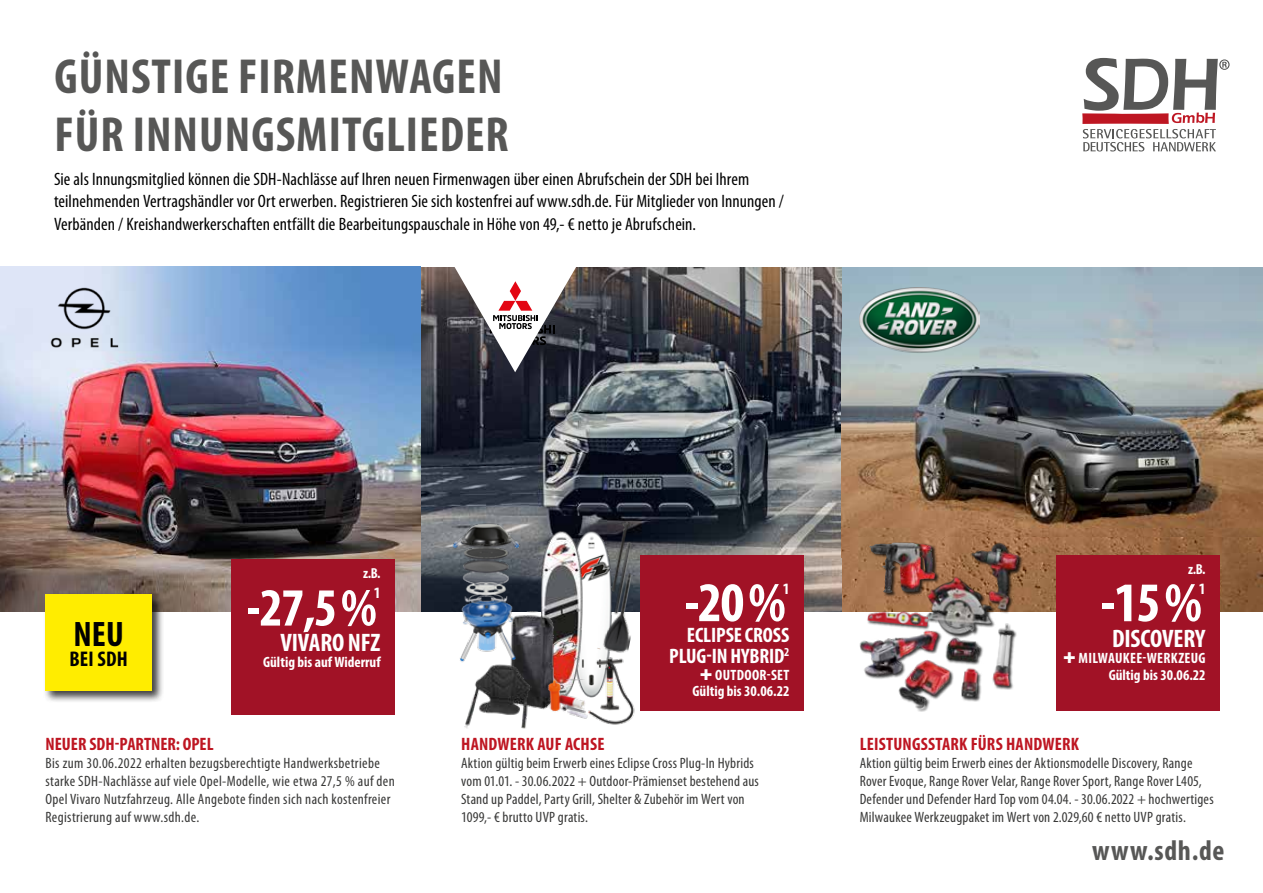
<style>
.page{position:relative;width:1263px;height:893px;background:#fff}
.page>*{position:absolute;margin:0;border:0;box-sizing:border-box;transform-origin:0 0}
.t1{font:700 condensed 56.25px "Myriad Pro";color:#fff}
.t2{font:700 condensed 54px "Myriad Pro";color:#fff}
.t3{font:700 condensed 49.5px/57.8px "Myriad Pro";letter-spacing:.02em;color:#575756}
.t4{font:700 condensed 35.55px "Myriad Pro";color:#000}
.t5{font:700 condensed 28.5px "Myriad Pro";letter-spacing:.025em;color:#575756}
.t6{font:700 condensed 25.35px "Myriad Pro";letter-spacing:-.005em;color:#fff}
.t7{font:700 condensed 21.3px "Myriad Pro";letter-spacing:.01em;color:#000}
.t8{font:700 condensed 21px/21px "Myriad Pro";letter-spacing:-.005em;color:#fff;text-align:right}
.t9{font:condensed 18px/22.5px "Myriad Pro";letter-spacing:.005em;color:#000}
.t10{font:700 condensed 18px "Myriad Pro";letter-spacing:.01em;color:#be1622}
.t11{font:700 condensed 15.9px "Myriad Pro";color:#fff}
.t12{font:condensed 15px/18px "Myriad Pro";letter-spacing:.015em;color:#383837}
.t13{font:700 condensed 15px/16.5px "Myriad Pro";color:#fff;text-align:right}
.t14{font:700 condensed 14.55px "Myriad Pro";color:#fff}
</style>
<div class="page">
<img style="left:421px;top:267px;width:421px;height:345px">
<div style="left:640px;top:555px;width:163px;height:156px;background:#a11226"></div>
<img style="left:583px;top:528px;width:13px;height:151px">
<img style="left:541px;top:528px;width:42px;height:151px">
<img style="left:527px;top:612px;width:29px;height:98px">
<img style="left:545px;top:679px;width:43px;height:40px">
<img style="left:596px;top:516px;width:57px;height:136px">
<img style="left:588px;top:652px;width:47px;height:73px">
<img style="left:449px;top:516px;width:78px;height:146px">
<img style="left:465px;top:662px;width:66px;height:67px">
<svg style="left:453px;top:267px;width:124px;height:105px"></svg>
<img style="left:842px;top:321px;width:421px;height:217px">
<img style="left:842px;top:538px;width:421px;height:74px">
<div style="left:1057px;top:555px;width:163px;height:156px;background:#a11226"></div>
<img style="left:0;top:581px;width:421px;height:31px">
<img style="left:0;top:267px;width:421px;height:314px">
<div style="left:232px;top:559px;width:163px;height:155px;background:#a11226"></div>
<img style="left:12px;top:266px;width:120px;height:92px">
<svg style="left:1082px;top:58px;width:147px;height:93px"></svg>
<img style="left:949px;top:532px;width:85px;height:82px">
<img style="left:961px;top:675px;width:20px;height:27px">
<img style="left:948px;top:646px;width:35px;height:29px">
<img style="left:930px;top:568px;width:68px;height:78px">
<img style="left:864px;top:585px;width:66px;height:18px">
<img style="left:984px;top:619px;width:33px;height:71px">
<img style="left:852px;top:603px;width:96px;height:76px">
<img style="left:895px;top:655px;width:59px;height:57px">
<div style="left:869px;top:542px;width:70px;height:55px;background:#000;opacity:.75"></div>
<img style="left:869px;top:544px;width:27px;height:49px">
<img style="left:860px;top:287px;width:120px;height:71px">
<div style="left:44px;top:593px;width:120px;height:110px;background:#000;opacity:.75"></div>
<div style="left:45px;top:594px;width:107px;height:97px;background:#ffed00"></div>
<h3 class="t3" style="left:54px;top:47px;width:456px">GÜNSTIGE FIRMENWAGEN<br>FÜR INNUNGSMITGLIEDER</h3>
<p class="t9" style="left:54px;top:167px;width:731px">Sie als Innungsmitglied können die SDH-Nachlässe auf Ihren neuen Firmenwagen über einen Abrufschein der SDH bei Ihrem teilnehmenden Vertragshändler vor Ort erwerben. Registrieren Sie sich kostenfrei auf www.sdh.de. Für Mitglieder von Innungen /<br>Verbänden / Kreishandwerkerschaften entfällt die Bearbeitungspauschale in Höhe von 49,- € netto je Abrufschein.</p>
<h3 class="t4" style="left:73px;top:612px;width:52px">NEU</h3>
<h3 class="t7" style="left:69px;top:645px;width:60px">BEI SDH</h3>
<p class="t14" style="left:363px;top:564px;width:19px">z.B.</p>
<h2 class="t2" style="left:247px;top:574px;width:131px">-27,5%</h2>
<p class="t11" style="left:374px;top:583px;width:8px">1</p>
<h3 class="t6" style="left:280px;top:627px;width:101px">VIVARO NFZ</h3>
<p class="t13" style="left:263px;top:654px;width:119px">Gültig bis auf Widerruf</p>
<p class="t10" style="left:46px;top:733px;width:169px">NEUER SDH-PARTNER: OPEL</p>
<p class="t12" style="left:45px;top:754px;width:351px">Bis zum 30.06.2022 erhalten bezugsberechtigte Handwerksbetriebe starke SDH-Nachlässe auf viele Opel-Modelle, wie etwa 27,5 % auf den Opel Vivaro Nutzfahrzeug. Alle Angebote finden sich nach kostenfreier Registrierung auf www.sdh.de.</p>
<h1 class="t1" style="left:685px;top:567px;width:102px">-20%</h1>
<p class="t11" style="left:783px;top:579px;width:8px">1</p>
<h3 class="t8" style="left:669px;top:624px;width:122px">ECLIPSE CROSS<br>PLUG-IN HYBRID<sup>2</sup></h3>
<p class="t13" style="left:692px;top:666px;width:98px">OUTDOOR-SET<br>Gültig bis 30.06.22</p>
<p class="t10" style="left:461px;top:733px;width:145px">HANDWERK AUF ACHSE</p>
<p class="t12" style="left:461px;top:754px;width:299px">Aktion gültig beim Erwerb eines Eclipse Cross Plug-In Hybrids vom 01.01. - 30.06.2022 + Outdoor-Prämienset bestehend aus Stand up Paddel, Party Grill, Shelter &amp; Zubehör im Wert von 1099,- € brutto UVP gratis.</p>
<p class="t14" style="left:1188px;top:560px;width:19px">z.B.</p>
<h1 class="t1" style="left:1101px;top:567px;width:102px">-15%</h1>
<p class="t11" style="left:1199px;top:579px;width:8px">1</p>
<h3 class="t6" style="left:1112px;top:622px;width:95px">DISCOVERY</h3>
<p class="t13" style="left:1079px;top:650px;width:129px">MILWAUKEE-WERKZEUG<br>Gültig bis 30.06.22</p>
<p class="t10" style="left:860px;top:733px;width:221px">LEISTUNGSSTARK FÜRS HANDWERK</p>
<p class="t12" style="left:860px;top:754px;width:355px">Aktion gültig beim Erwerb eines der Aktionsmodelle Discovery, Range Rover Evoque, Range Rover Velar, Range Rover Sport, Range Rover L405, Defender und Defender Hard Top vom 04.04. - 30.06.2022 + hochwertiges Milwaukee Werkzeugpaket im Wert von 2.029,60 € netto UVP gratis.</p>
<h3 class="t5" style="left:1092px;top:833px;width:134px">www.sdh.de</h3>
</div>
